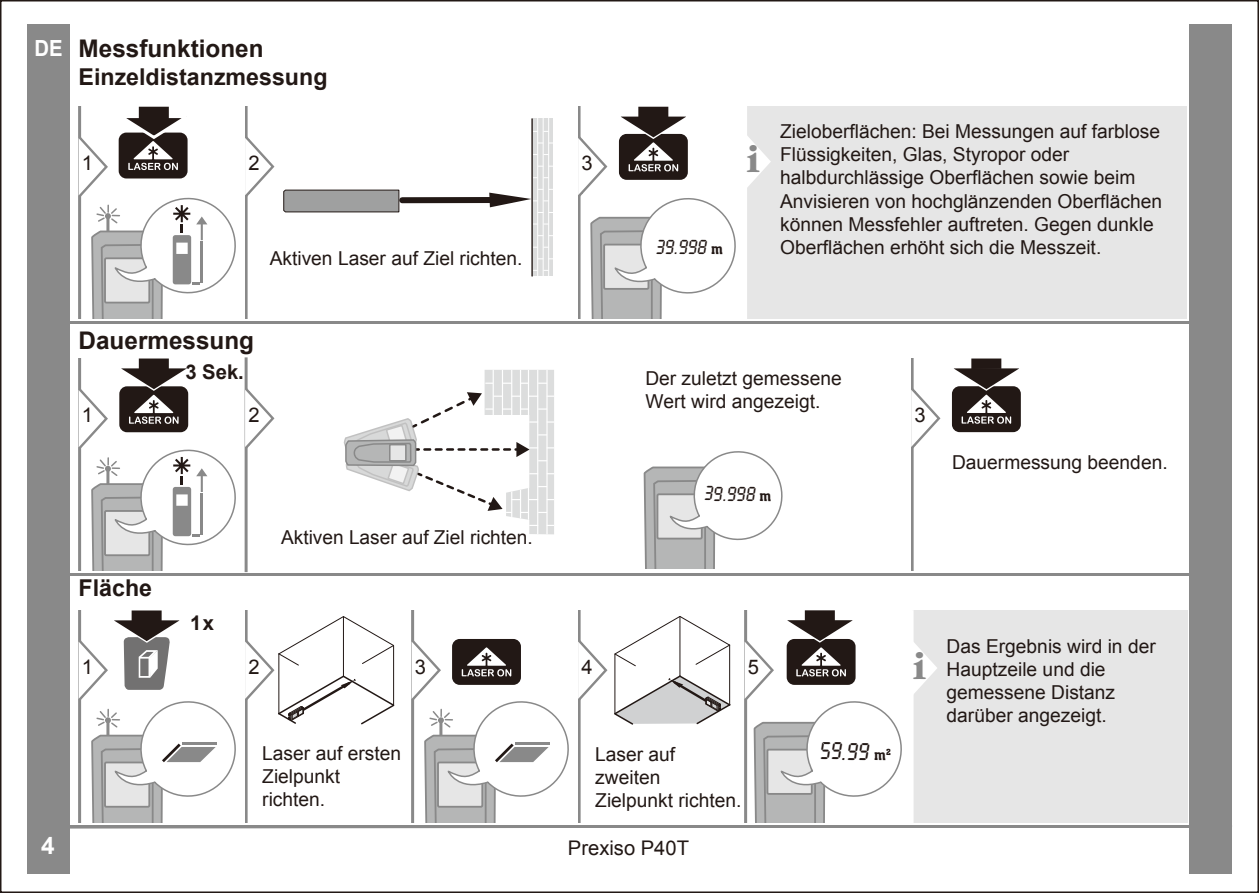
<style>
.page{position:relative;width:1259px;height:893px;background:#fff}
.page>*{position:absolute;margin:0;border:0;box-sizing:border-box;transform-origin:0 0}
.t1{font:700 40.5px "Garamond";color:#898989}
.t2{font:25.2px "Lcd D";color:#221815;scale:.93 1}
.t3{font:700 24.3px "Arial";color:#221815}
.t4{font:700 24.3px "Arial";color:#fff}
.t5{font:700 23.1px "Arial";color:#221815}
.t6{font:700 22.2px "Arial";color:#fff;scale:.91 1}
.t7{font:21.3px "Lcd D";color:#221815;scale:.93 1}
.t8{font:20.1px "Arial";color:#221815}
.t9{font:700 20.1px "Arial";color:#221815}
.t10{font:19.2px/23.1px "Arial";color:#221815}
.s1{font-family:"Aachen BT";font-size:14.1px}
</style>
<div class="page">
<div style="left:1189px;top:24px;width:43px;height:849px;background:#898989"></div>
<div style="left:27px;top:24px;width:43px;height:849px;background:#898989"></div>
<hr style="left:38px;top:322px;width:1194px;height:2px;background:#898989">
<hr style="left:79px;top:106px;width:2px;height:213px;background:#898989">
<div style="left:139px;top:107px;width:30px;height:15px;background:#221815"></div>
<hr style="left:245px;top:106px;width:3px;height:213px;background:#898989">
<svg style="left:79px;top:113px;width:196px;height:206px"></svg>
<div style="left:402px;top:197px;width:108px;height:6px;background:#221815"></div>
<hr style="left:531px;top:119px;width:2px;height:157px;background:#221815">
<svg style="left:283px;top:189px;width:116px;height:24px;background:#989897"></svg>
<hr style="left:578px;top:106px;width:2px;height:213px;background:#898989">
<div style="left:638px;top:107px;width:30px;height:15px;background:#221815"></div>
<div style="left:745px;top:106px;width:442px;height:213px;background:#e6e6e6"></div>
<hr style="left:744px;top:106px;width:3px;height:213px;background:#fff">
<svg style="left:578px;top:117px;width:193px;height:202px"></svg>
<hr style="left:38px;top:574px;width:1194px;height:2px;background:#898989">
<hr style="left:79px;top:358px;width:2px;height:213px;background:#898989">
<div style="left:139px;top:358px;width:30px;height:15px;background:#221815"></div>
<hr style="left:245px;top:357px;width:3px;height:215px;background:#898989">
<svg style="left:79px;top:368px;width:196px;height:203px"></svg>
<hr style="left:911px;top:358px;width:2px;height:213px;background:#898989">
<svg style="left:911px;top:387px;width:30px;height:66px"></svg>
<div style="left:971px;top:358px;width:30px;height:15px;background:#221815"></div>
<div style="left:952px;top:386px;width:69px;height:46px;background:#221815;border-radius:8px"></div>
<svg style="left:951px;top:368px;width:69px;height:56px"></svg>
<hr style="left:79px;top:610px;width:2px;height:212px;background:#898989">
<hr style="left:245px;top:610px;width:3px;height:212px;background:#898989">
<hr style="left:411px;top:610px;width:3px;height:212px;background:#898989">
<hr style="left:578px;top:610px;width:2px;height:212px;background:#898989">
<hr style="left:744px;top:610px;width:3px;height:212px;background:#898989">
<div style="left:805px;top:610px;width:30px;height:15px;background:#221815"></div>
<div style="left:911px;top:610px;width:276px;height:212px;background:#e6e6e6"></div>
<hr style="left:911px;top:610px;width:2px;height:212px;background:#fff">
<svg style="left:643px;top:451px;width:140px;height:117px"></svg>
<div style="left:533px;top:118px;width:19px;height:157px;background:#dbdcdc"></div>
<hr style="left:537px;top:118px;width:1px;height:157px;background:#fff">
<hr style="left:542px;top:118px;width:2px;height:157px;background:#fff">
<hr style="left:548px;top:118px;width:1px;height:157px;background:#fff">
<svg style="left:538px;top:142px;width:14px;height:2px"></svg>
<svg style="left:489px;top:189px;width:63px;height:24px"></svg>
<svg style="left:344px;top:370px;width:210px;height:164px"></svg>
<div style="left:390px;top:445px;width:16px;height:16px;background:#e6e6e6"></div>
<div style="left:389px;top:444px;width:17px;height:17px;border:2px solid #898989"></div>
<div style="left:132px;top:610px;width:30px;height:15px;background:#221815"></div>
<svg style="left:70px;top:615px;width:1119px;height:214px"></svg>
<p class="t6" style="left:35px;top:33px;width:33px">DE</p>
<p class="t3" style="left:79px;top:32px;width:186px">Messfunktionen</p>
<p class="t5" style="left:79px;top:61px;width:250px">Einzeldistanzmessung</p>
<p class="t8" style="left:82px;top:150px;width:13px">1</p>
<p class="t8" style="left:248px;top:150px;width:13px">2</p>
<p class="t8" style="left:581px;top:150px;width:13px">3</p>
<h1 class="t1" style="left:746px;top:138px;width:14px">i</h1>
<p class="t10" style="left:270px;top:247px;width:254px">Aktiven Laser auf Ziel richten.</p>
<p class="t7" style="left:656px;top:236px;width:74px;rotate:1deg">39.998 <span class="s1">m</span></p>
<p class="t10" style="left:780px;top:120px;width:383px">Zieloberflächen: Bei Messungen auf farblose Flüssigkeiten, Glas, Styropor oder halbdurchlässige Oberflächen sowie beim Anvisieren von hochglänzenden Oberflächen können Messfehler auftreten. Gegen dunkle Oberflächen erhöht sich die Messzeit.</p>
<p class="t3" style="left:79px;top:324px;width:177px">Dauermessung</p>
<p class="t9" style="left:185px;top:358px;width:60px">3 Sek.</p>
<p class="t8" style="left:82px;top:402px;width:13px">1</p>
<p class="t8" style="left:248px;top:402px;width:13px">2</p>
<p class="t5" style="left:79px;top:573px;width:75px">Fläche</p>
<p class="t9" style="left:190px;top:610px;width:25px">1x</p>
<p class="t8" style="left:82px;top:654px;width:13px">1</p>
<p class="t8" style="left:248px;top:654px;width:13px">2</p>
<p class="t10" style="left:281px;top:526px;width:253px">Aktiven Laser auf Ziel richten.</p>
<p class="t8" style="left:415px;top:654px;width:13px">3</p>
<p class="t8" style="left:581px;top:654px;width:13px">4</p>
<p class="t10" style="left:645px;top:367px;width:198px">Der zuletzt gemessene<br>Wert wird angezeigt.</p>
<p class="t7" style="left:704px;top:483px;width:74px;rotate:1deg">39.998 <span class="s1">m</span></p>
<p class="t8" style="left:914px;top:402px;width:13px">3</p>
<p class="t8" style="left:748px;top:654px;width:13px">5</p>
<h1 class="t1" style="left:912px;top:644px;width:14px">i</h1>
<p class="t10" style="left:262px;top:742px;width:140px">Laser auf ersten<br>Zielpunkt richten.</p>
<p class="t10" style="left:595px;top:743px;width:148px">Laser auf zweiten<br>Zielpunkt richten.</p>
<h2 class="t2" style="left:819px;top:738px;width:79px;rotate:1deg">59.99 <span class="s1">m</span><sup>2</sup></h2>
<p class="t10" style="left:952px;top:450px;width:217px">Dauermessung beenden.</p>
<p class="t10" style="left:946px;top:635px;width:211px">Das Ergebnis wird in der<br>Hauptzeile und die gemessene Distanz darüber angezeigt.</p>
<p class="t4" style="left:41px;top:829px;width:15px">4</p>
<p class="t8" style="left:568px;top:834px;width:123px">Prexiso P40T</p>
</div>
